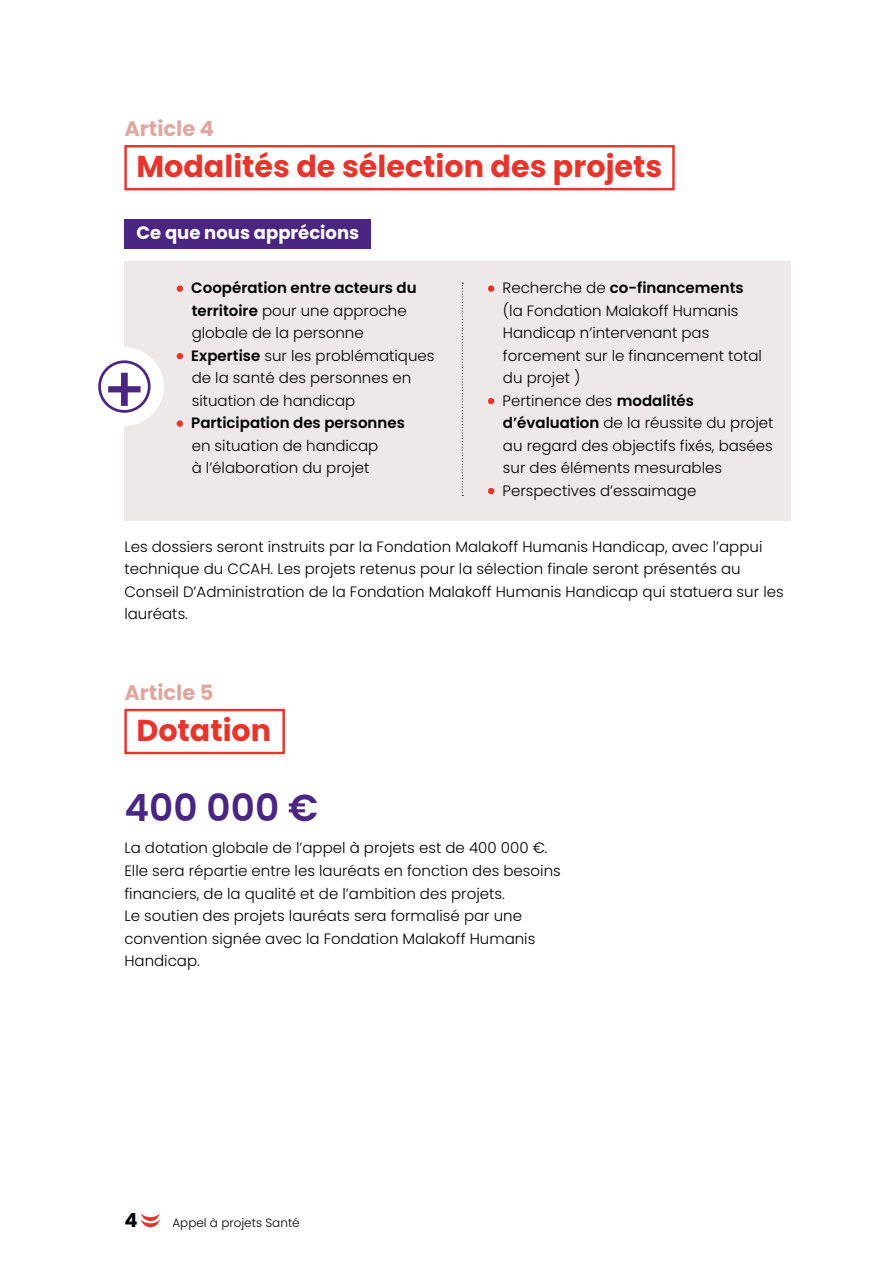
<style>
.page{position:relative;width:893px;height:1263px;background:#fff}
.page>*{position:absolute;margin:0;border:0;box-sizing:border-box;transform-origin:0 0}
.t1{font:600 37.5px "Poppins";color:#4b2582}
.t2{font:700 30.15px "Poppins";color:#e5352d}
.t3{font:700 21px "Poppins";color:#dea8a0}
.t4{font:700 19.5px "Poppins";color:#000}
.t5{font:700 18px "Poppins";color:#fff}
.t6{font:300 15px/22.5px "Poppins";color:#000}
.t7{font:600 15px "Poppins";color:#000}
.t8{font:300 12px "Poppins";color:#000}
.s1{font-weight:600}
.s2{font-weight:300}
</style>
<div class="page">
<div style="left:124px;top:261px;width:667px;height:259px;background:#eee8e8"></div>
<svg style="left:141px;top:1213px;width:19px;height:14px"></svg>
<div style="left:124px;top:145px;width:551px;height:45px;border:2px solid #e5352d"></div>
<div style="left:124px;top:709px;width:161px;height:45px;border:2px solid #e5352d"></div>
<div style="left:177px;top:285px;width:6px;height:7px;background:#e5352d;border-radius:50%"></div>
<svg style="left:177px;top:353px;width:6px;height:6px"></svg>
<div style="left:177px;top:420px;width:6px;height:7px;background:#e5352d;border-radius:50%"></div>
<div style="left:488px;top:285px;width:6px;height:7px;background:#e5352d;border-radius:50%"></div>
<svg style="left:488px;top:398px;width:6px;height:6px"></svg>
<svg style="left:488px;top:488px;width:6px;height:6px"></svg>
<div style="left:85px;top:347px;width:79px;height:79px;background:#fff;border-radius:50%"></div>
<svg style="left:108px;top:373px;width:33px;height:33px"></svg>
<div style="left:98px;top:360px;width:53px;height:53px;border:3px solid #4b2582;border-radius:50%"></div>
<svg style="left:462px;top:283px;width:1px;height:213px"></svg>
<div style="left:124px;top:219px;width:247px;height:30px;background:#4b2582"></div>
<p class="t3" style="left:124px;top:116px;width:91px">Article 4</p>
<p class="t2" style="left:136px;top:149px;width:527px">Modalités de sélection des projets</p>
<p class="t5" style="left:136px;top:222px;width:224px">Ce que nous apprécions</p>
<p class="t7" style="left:191px;top:279px;width:227px">Coopération entre acteurs du</p>
<p class="t6" style="left:192px;top:299px;width:217px"><span class="s1">territoire</span> pour une approche globale de la personne</p>
<p class="t6" style="left:191px;top:344px;width:245px"><span class="s1">Expertise</span> sur les problématiques</p>
<p class="t6" style="left:192px;top:367px;width:221px">de la santé des personnes en situation de handicap</p>
<p class="t7" style="left:191px;top:414px;width:215px">Participation des personnes</p>
<p class="t6" style="left:192px;top:434px;width:188px">en situation de handicap</p>
<p class="t6" style="left:192px;top:457px;width:179px">à l’élaboration du projet</p>
<p class="t7" style="left:503px;top:279px;width:243px"><span class="s2">Recherche de</span> co-financements</p>
<p class="t6" style="left:503px;top:299px;width:261px">(la Fondation Malakoff Humanis<br>Handicap n’intervenant pas forcement sur le financement total du projet )</p>
<p class="t6" style="left:503px;top:389px;width:273px">Pertinence des <span class="s1">modalités d’évaluation</span> de la réussite du projet au regard des objectifs fixés, basées</p>
<p class="t6" style="left:503px;top:457px;width:221px">sur des éléments mesurables</p>
<p class="t6" style="left:503px;top:479px;width:195px">Perspectives d’essaimage</p>
<p class="t6" style="left:124px;top:535px;width:661px">Les dossiers seront instruits par la Fondation Malakoff Humanis Handicap, avec l’appui technique du CCAH. Les projets retenus pour la sélection finale seront présentés au Conseil D’Administration de la Fondation Malakoff Humanis Handicap qui statuera sur les lauréats.</p>
<p class="t3" style="left:124px;top:680px;width:91px">Article 5</p>
<p class="t2" style="left:136px;top:712px;width:136px">Dotation</p>
<p class="t1" style="left:124px;top:786px;width:195px">400 000 €</p>
<p class="t6" style="left:124px;top:837px;width:438px">La dotation globale de l’appel à projets est de 400 000 €.<br>Elle sera répartie entre les lauréats en fonction des besoins financiers, de la qualité et de l’ambition des projets.</p>
<p class="t6" style="left:124px;top:904px;width:412px">Le soutien des projets lauréats sera formalisé par une convention signée avec la Fondation Malakoff Humanis<br>Handicap.</p>
<p class="t4" style="left:124px;top:1209px;width:15px">4</p>
<p class="t8" style="left:172px;top:1215px;width:129px">Appel à projets Santé</p>
</div>
